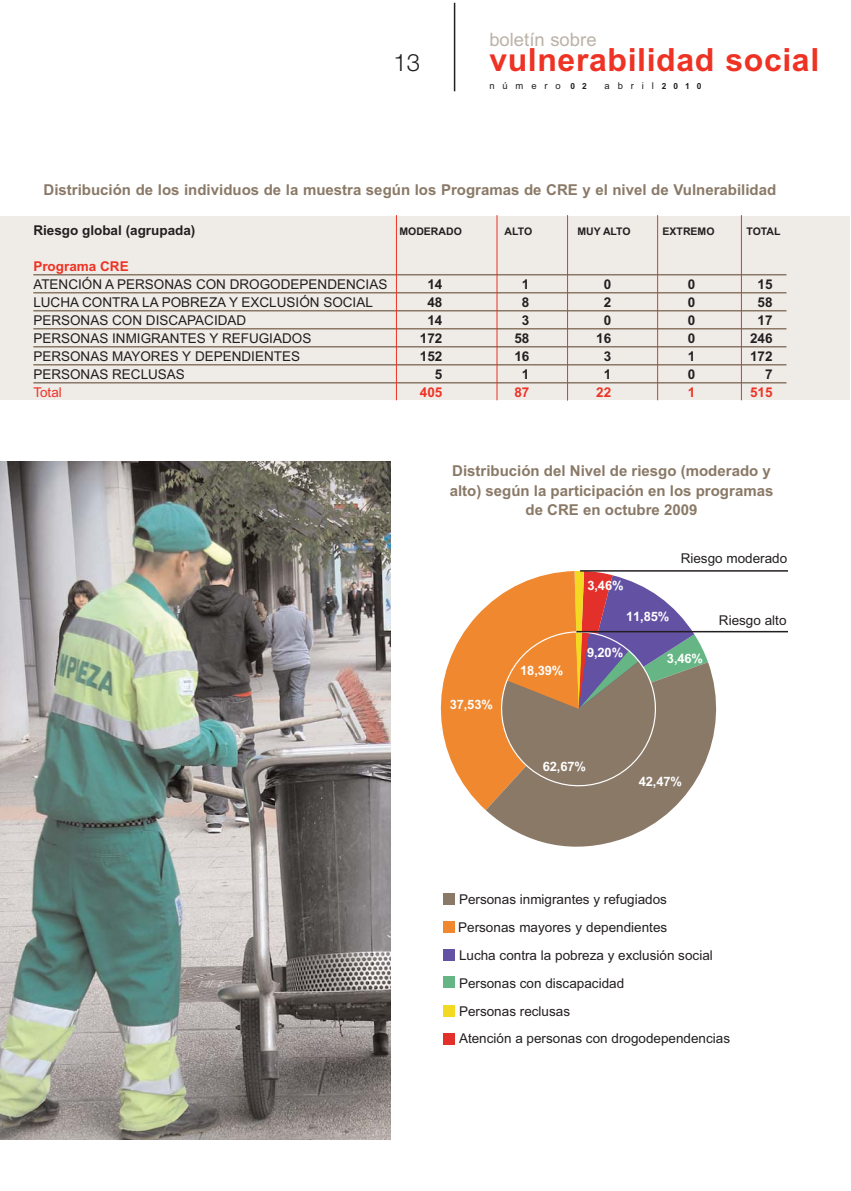
<style>
.page{position:relative;width:851px;height:1191px;background:#fff}
.page>*{position:absolute;margin:0;border:0;box-sizing:border-box;transform-origin:0 0}
.t1{font:700 31.95px "Arial";letter-spacing:.02em;color:#ee3224}
.t2{font:300 24px "Helvetica Neue";color:#231f20}
.t3{font:18.45px "Arial";color:#bcb2a8}
.t4{font:700 15px/19.5px "Arial";color:#8a7967;text-align:center}
.t5{font:13.5px/27.9px "Arial";color:#231f20}
.t6{font:700 13.5px "Arial";color:#231f20}
.t7{font:700 13.5px "Arial";color:#ee3224}
.t8{font:13.5px "Arial";color:#ee3224}
.t9{font:700 12.9px "Arial";letter-spacing:-.01em;color:#fff}
.t10{font:700 10.5px "Arial";color:#231f20}
.t11{font:9.45px "Arial";letter-spacing:.835em;color:#231f20}
.s1{font-weight:700;font-size:8.4px}
</style>
<div class="page">
<hr style="left:454px;top:3px;width:1px;height:88px;background:#231f20">
<div style="left:0;top:216px;width:849px;height:184px;background:#efebe7"></div>
<hr style="left:33px;top:274px;width:753px;height:1px;background:#8a7967">
<hr style="left:33px;top:292px;width:753px;height:1px;background:#8a7967">
<hr style="left:33px;top:310px;width:753px;height:1px;background:#8a7967">
<hr style="left:33px;top:328px;width:753px;height:1px;background:#8a7967">
<hr style="left:33px;top:346px;width:753px;height:1px;background:#8a7967">
<hr style="left:33px;top:364px;width:753px;height:1px;background:#8a7967">
<hr style="left:33px;top:382px;width:753px;height:1px;background:#8a7967">
<div style="left:443px;top:949px;width:11px;height:11px;background:#6352a3"></div>
<div style="left:443px;top:921px;width:11px;height:12px;background:#f0882f"></div>
<div style="left:443px;top:1005px;width:11px;height:11px;background:#f3d922"></div>
<div style="left:443px;top:1033px;width:11px;height:11px;background:#e3302b"></div>
<div style="left:443px;top:976px;width:11px;height:11px;background:#66b685"></div>
<div style="left:443px;top:894px;width:11px;height:11px;background:#8a7967"></div>
<svg style="left:485px;top:662px;width:232px;height:185px;fill:#8a7967"></svg>
<svg style="left:441px;top:571px;width:267px;height:239px;background:#b88f73"></svg>
<hr style="left:576px;top:631px;width:211px;height:1px;background:#231f20">
<hr style="left:580px;top:570px;width:207px;height:1px;background:#231f20">
<img style="left:1px;top:461px;width:389px;height:679px">
<hr style="left:741px;top:215px;width:1px;height:185px;background:#ee3224">
<hr style="left:657px;top:215px;width:1px;height:185px;background:#ee3224">
<hr style="left:567px;top:215px;width:1px;height:185px;background:#ee3224">
<hr style="left:496px;top:215px;width:1px;height:185px;background:#ee3224">
<hr style="left:396px;top:215px;width:1px;height:185px;background:#ee3224">
<h3 class="t3" style="left:489px;top:33px;width:109px">boletín sobre</h3>
<p class="t11" style="left:489px;top:82px;width:99px">número <span class="s1">02</span></p>
<p class="t11" style="left:604px;top:82px;width:99px">abril<span class="s1">2010</span></p>
<h2 class="t2" style="left:393px;top:54px;width:28px">13</h2>
<h1 class="t1" style="left:489px;top:48px;width:331px">vulnerabilidad social</h1>
<p class="t4" style="left:44px;top:181px;width:734px">Distribución de los individuos de la muestra según los Programas de CRE y el nivel de Vulnerabilidad</p>
<p class="t6" style="left:33px;top:225px;width:164px">Riesgo global (agrupada)</p>
<p class="t10" style="left:399px;top:228px;width:64px">MODERADO</p>
<p class="t10" style="left:504px;top:228px;width:29px">ALTO</p>
<p class="t10" style="left:577px;top:228px;width:55px">MUY ALTO</p>
<p class="t10" style="left:662px;top:228px;width:53px">EXTREMO</p>
<p class="t10" style="left:746px;top:228px;width:36px">TOTAL</p>
<p class="t7" style="left:33px;top:261px;width:97px">Programa CRE</p>
<p class="t5" style="left:33px;top:272px;width:355px">ATENCIÓN A PERSONAS CON DROGODEPENDENCIAS</p>
<p class="t6" style="left:427px;top:279px;width:17px">14</p>
<p class="t6" style="left:522px;top:279px;width:9px">1</p>
<p class="t6" style="left:603px;top:279px;width:9px">0</p>
<p class="t6" style="left:687px;top:279px;width:9px">0</p>
<p class="t6" style="left:757px;top:279px;width:17px">15</p>
<p class="t5" style="left:33px;top:290px;width:341px">LUCHA CONTRA LA POBREZA Y EXCLUSIÓN SOCIAL</p>
<p class="t6" style="left:427px;top:297px;width:17px">48</p>
<p class="t6" style="left:522px;top:297px;width:9px">8</p>
<p class="t6" style="left:603px;top:297px;width:9px">2</p>
<p class="t6" style="left:687px;top:297px;width:9px">0</p>
<p class="t6" style="left:757px;top:297px;width:17px">58</p>
<p class="t5" style="left:33px;top:308px;width:214px">PERSONAS CON DISCAPACIDAD</p>
<p class="t6" style="left:427px;top:315px;width:17px">14</p>
<p class="t6" style="left:522px;top:315px;width:9px">3</p>
<p class="t6" style="left:603px;top:315px;width:9px">0</p>
<p class="t6" style="left:687px;top:315px;width:9px">0</p>
<p class="t6" style="left:757px;top:315px;width:17px">17</p>
<p class="t5" style="left:33px;top:326px;width:279px">PERSONAS INMIGRANTES Y REFUGIADOS</p>
<p class="t6" style="left:420px;top:333px;width:24px">172</p>
<p class="t6" style="left:514px;top:333px;width:17px">58</p>
<p class="t6" style="left:596px;top:333px;width:17px">16</p>
<p class="t6" style="left:687px;top:333px;width:9px">0</p>
<p class="t6" style="left:750px;top:333px;width:24px">246</p>
<p class="t5" style="left:33px;top:344px;width:268px">PERSONAS MAYORES Y DEPENDIENTES</p>
<p class="t6" style="left:420px;top:351px;width:24px">152</p>
<p class="t6" style="left:514px;top:351px;width:17px">16</p>
<p class="t6" style="left:603px;top:351px;width:9px">3</p>
<p class="t6" style="left:687px;top:351px;width:9px">1</p>
<p class="t6" style="left:750px;top:351px;width:24px">172</p>
<p class="t5" style="left:33px;top:362px;width:153px">PERSONAS RECLUSAS</p>
<p class="t6" style="left:435px;top:369px;width:9px">5</p>
<p class="t6" style="left:522px;top:369px;width:9px">1</p>
<p class="t6" style="left:603px;top:369px;width:9px">1</p>
<p class="t6" style="left:687px;top:369px;width:9px">0</p>
<p class="t6" style="left:765px;top:369px;width:9px">7</p>
<p class="t8" style="left:33px;top:387px;width:30px">Total</p>
<p class="t7" style="left:420px;top:387px;width:24px">405</p>
<p class="t7" style="left:514px;top:387px;width:17px">87</p>
<p class="t7" style="left:596px;top:387px;width:17px">22</p>
<p class="t7" style="left:687px;top:387px;width:9px">1</p>
<p class="t7" style="left:750px;top:387px;width:24px">515</p>
<p class="t4" style="left:449px;top:462px;width:325px">Distribución del Nivel de riesgo (moderado y alto) según la participación en los programas de CRE en octubre 2009</p>
<p class="t9" style="left:449px;top:700px;width:45px">37,53%</p>
<p class="t9" style="left:520px;top:665px;width:45px">18,39%</p>
<p class="t9" style="left:587px;top:580px;width:38px">3,46%</p>
<p class="t9" style="left:626px;top:611px;width:45px">11,85%</p>
<p class="t5" style="left:680px;top:546px;width:108px">Riesgo moderado</p>
<p class="t5" style="left:718px;top:607px;width:69px">Riesgo alto</p>
<p class="t9" style="left:587px;top:647px;width:38px">9,20%</p>
<p class="t9" style="left:666px;top:654px;width:38px">3,46%</p>
<p class="t9" style="left:542px;top:761px;width:45px">62,67%</p>
<p class="t9" style="left:638px;top:776px;width:45px">42,47%</p>
<p class="t5" style="left:459px;top:886px;width:209px">Personas inmigrantes y refugiados</p>
<p class="t5" style="left:458px;top:914px;width:210px">Personas mayores y dependientes</p>
<p class="t5" style="left:459px;top:942px;width:255px">Lucha contra la pobreza y exclusión social</p>
<p class="t5" style="left:459px;top:970px;width:167px">Personas con discapacidad</p>
<p class="t5" style="left:459px;top:998px;width:272px">Personas reclusas<br>Atención a personas con drogodependencias</p>
</div>
